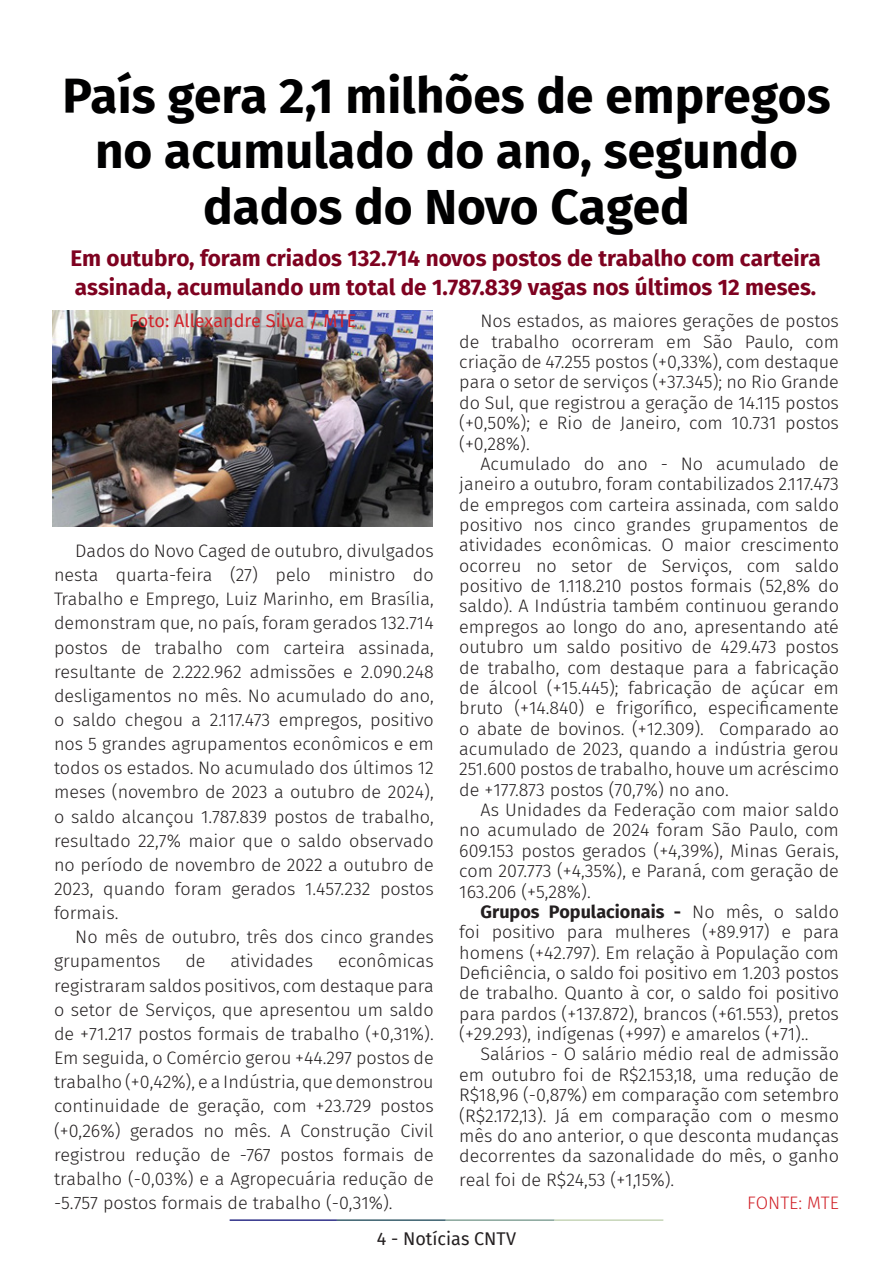
<style>
.page{position:relative;width:893px;height:1263px;background:#fff}
.page>*{position:absolute;margin:0;border:0;box-sizing:border-box;transform-origin:0 0}
.t1{font:700 49.5px/55.5px "Fira Sans";color:#000001;text-align:center}
.t2{font:700 22.5px/28.5px "Fira Sans";color:#7e0220}
.t3{font:300 18px/20.4px "Fira Sans";color:#231f20;text-align:justify}
.t4{font:18px "Fira Sans";color:#d1232a}
.t5{font:18px "Fira Sans";color:#231f20}
.t6{font:300 18px "Fira Sans";color:#d1232a}
.s1{font-weight:700}
</style>
<div class="page">
<hr style="left:230px;top:1219px;width:107px;height:2px;background:#2f3088">
<hr style="left:337px;top:1219px;width:109px;height:2px;background:#3a5f6d">
<hr style="left:446px;top:1219px;width:109px;height:2px;background:#87a59a">
<hr style="left:555px;top:1219px;width:108px;height:2px;background:#c6d5b7">
<img style="left:52px;top:310px;width:380px;height:216px">
<p class="t1" style="left:62px;top:64px;width:770px">País gera 2,1 milhões de empregos no acumulado do ano, segundo dados do Novo Caged</p>
<p class="t2" style="left:70px;top:243px;width:752px">Em outubro, foram criados 132.714 novos postos de trabalho com carteira assinada, acumulando um total de 1.787.839 vagas nos últimos 12 meses.</p>
<p class="t4" style="left:129px;top:307px;width:229px">Foto: Allexandre Silva / MTE</p>
<p class="t3" style="left:54px;top:538px;width:381px;line-height:24.2px;text-indent:21px">Dados do Novo Caged de outubro, divulgados nesta quarta-feira (27) pelo ministro do Trabalho e Emprego, Luiz Marinho, em Brasília, demonstram que, no país, foram gerados 132.714 postos de trabalho com carteira assinada, resultante de 2.222.962 admissões e 2.090.248 desligamentos no mês. No acumulado do ano, o saldo chegou a 2.117.473 empregos, positivo nos 5 grandes agrupamentos econômicos e em todos os estados. No acumulado dos últimos 12 meses (novembro de 2023 a outubro de 2024), o saldo alcançou 1.787.839 postos de trabalho, resultado 22,7% maior que o saldo observado no período de novembro de 2022 a outubro de 2023, quando foram gerados 1.457.232 postos formais.</p>
<p class="t3" style="left:54px;top:925px;width:381px;line-height:24.2px;text-indent:21px">No mês de outubro, três dos cinco grandes grupamentos</p>
<p class="t3" style="left:54px;top:949px;width:381px;line-height:24.2px;text-indent:284px">econômicas registraram saldos positivos, com destaque para o setor de Serviços, que apresentou um saldo de +71.217 postos formais de trabalho (+0,31%).<br>Em seguida, o Comércio gerou +44.297 postos de trabalho (+0,42%), e a Indústria, que demonstrou continuidade de geração, com +23.729 postos (+0,26%) gerados no mês. A Construção Civil registrou redução de -767 postos formais de trabalho (-0,03%) e a Agropecuária redução de -5.757 postos formais de trabalho (-0,31%).</p>
<p class="t3" style="left:185px;top:951px;width:22px">de</p>
<p class="t3" style="left:230px;top:951px;width:84px">atividades</p>
<p class="t3" style="left:459px;top:311px;width:381px;text-indent:21px">Nos estados, as maiores gerações de postos de trabalho ocorreram em São Paulo, com criação de 47.255 postos (+0,33%), com destaque para o setor de serviços (+37.345); no Rio Grande do Sul, que registrou a geração de 14.115 postos (+0,50%); e Rio de Janeiro, com 10.731 postos (+0,28%).</p>
<p class="t3" style="left:459px;top:453px;width:381px;text-indent:21px">Acumulado do ano - No acumulado de janeiro a outubro, foram contabilizados 2.117.473 de empregos com carteira assinada, com saldo positivo nos cinco grandes grupamentos de atividades econômicas. O maior crescimento ocorreu no setor de Serviços, com saldo positivo de 1.118.210 postos formais (52,8% do saldo). A Indústria também continuou gerando empregos ao longo do ano, apresentando até outubro um saldo positivo de 429.473 postos de trabalho, com destaque para a fabricação de álcool (+15.445); fabricação de açúcar em bruto (+14.840) e frigorífico, especificamente o abate de bovinos. (+12.309). Comparado ao acumulado de 2023, quando a indústria gerou 251.600 postos de trabalho, houve um acréscimo de +177.873 postos (70,7%) no ano.</p>
<p class="t3" style="left:459px;top:799px;width:381px;text-indent:21px">As Unidades da Federação com maior saldo no acumulado de 2024 foram São Paulo, com 609.153 postos gerados (+4,39%), Minas Gerais, com 207.773 (+4,35%), e Paraná, com geração de 163.206 (+5,28%).</p>
<p class="t3" style="left:459px;top:901px;width:381px;text-indent:21px"><span class="s1">Grupos Populacionais -</span> No mês, o saldo foi positivo para mulheres (+89.917) e para homens (+42.797). Em relação à População com Deficiência, o saldo foi positivo em 1.203 postos de trabalho. Quanto à cor, o saldo foi positivo para pardos (+137.872), brancos (+61.553), pretos (+29.293), indígenas (+997) e amarelos (+71)..</p>
<p class="t3" style="left:459px;top:1044px;width:381px;text-indent:21px">Salários - O salário médio real de admissão em outubro foi de R$2.153,18, uma redução de R$18,96 (-0,87%) em comparação com setembro (R$2.172,13). Já em comparação com o mesmo mês do ano anterior, o que desconta mudanças decorrentes da sazonalidade do mês, o ganho</p>
<p class="t3" style="left:459px;top:1169px;width:217px">real foi de R$24,53 (+1,15%).</p>
<p class="t6" style="left:747px;top:1190px;width:93px">FONTE: MTE</p>
<p class="t5" style="left:377px;top:1225px;width:141px">4 - Notícias CNTV</p>
</div>
